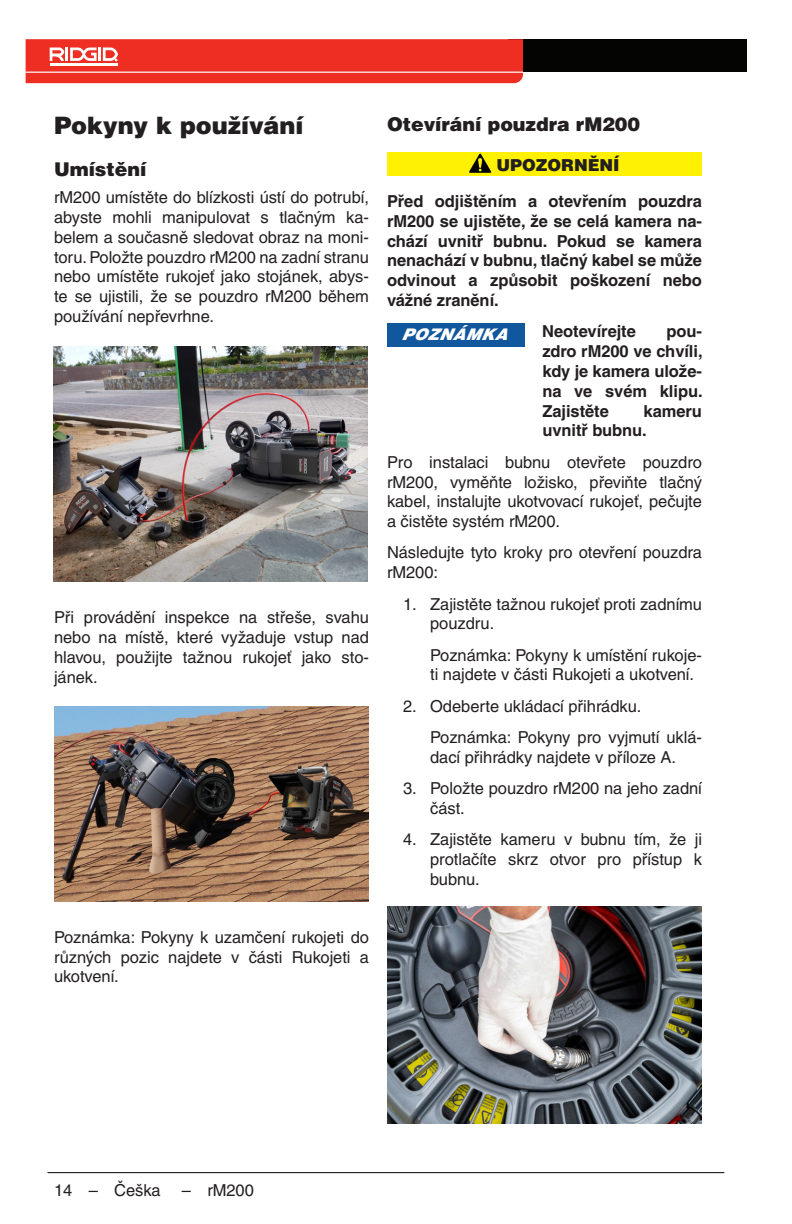
<style>
.page{position:relative;width:792px;height:1224px;background:#fff}
.page>*{position:absolute;margin:0;border:0;box-sizing:border-box;transform-origin:0 0}
.Head_1___h1_-_half{font:900 24px "Helvetica LT Pro";letter-spacing:-.005em;color:#231f20}
.Head_2____h2_-_half{font:900 19px "Helvetica LT Pro";letter-spacing:-.005em;color:#231f20}
.Basic_Normal___bn{font:16.4px/19.8px "Helvetica LT Pro";letter-spacing:-.005em;color:#231f20;text-align:justify}
.Basic_Bold___bb{font:700 16.4px/19.8px "Helvetica LT Pro";letter-spacing:-.005em;color:#231f20;text-align:justify}
.Numbered_List____n2{font:16.4px/19.8px "Helvetica LT Pro";letter-spacing:-.005em;color:#231f20}
.Safety_Bar_Symbol{font:900 16.4px "Helvetica LT Pro";letter-spacing:-.005em;color:#231f20}
.Notice{font:italic 900 16px "Helvetica LT Pro";letter-spacing:.02em;color:#fff}
</style>
<div class="page">
<hr style="left:48px;top:1172px;width:676px;height:1px;background:#000">
<div style="left:508px;top:39px;width:238px;height:33px;background:#040503"></div>
<svg style="left:26px;top:39px;width:497px;height:44px;background:#ef3b30"></svg>
<img style="left:53px;top:346px;width:314px;height:236px">
<img style="left:55px;top:707px;width:313px;height:195px">
<div style="left:387px;top:152px;width:315px;height:24px;background:#fff101"></div>
<img style="left:469px;top:153px;width:22px;height:20px">
<div style="left:387px;top:323px;width:137px;height:23px;background:#10579d"></div>
<img style="left:387px;top:906px;width:315px;height:218px">
<p class="Head_1___h1_-_half" style="left:54px;top:110px;width:251px">Pokyny k používání</p>
<p class="Head_2____h2_-_half" style="left:54px;top:157px;width:94px">Umístění</p>
<p class="Basic_Normal___bn" style="left:54px;top:187px;width:317px">rM200 umístěte do blízkosti ústí do potrubí, abyste mohli manipulovat s tlačným ka&shy;belem a současně sledovat obraz na moni&shy;toru. Položte pouzdro rM200 na zadní stranu nebo umístěte rukojeť jako stojánek, abys&shy;te se ujistili, že se pouzdro rM200 během používání nepřevrhne.</p>
<p class="Basic_Normal___bn" style="left:54px;top:607px;width:317px">Při provádění inspekce na střeše, svahu nebo na místě, které vyžaduje vstup nad hlavou, použijte tažnou rukojeť jako sto&shy;jánek.</p>
<p class="Basic_Normal___bn" style="left:54px;top:927px;width:317px">Poznámka: Pokyny k uzamčení rukojeti do různých pozic najdete v části Rukojeti a ukotvení.</p>
<p class="Head_2____h2_-_half" style="left:387px;top:111px;width:255px">Otevírání pouzdra rM200</p>
<p class="Safety_Bar_Symbol" style="left:496px;top:155px;width:125px">UPOZORNĚNÍ</p>
<p class="Basic_Bold___bb" style="left:387px;top:191px;width:317px">Před odjištěním a otevřením pouzdra rM200 se ujistěte, že se celá kamera na&shy;chází uvnitř bubnu. Pokud se kamera nenachází v bubnu, tlačný kabel se může odvinout a způsobit poškození nebo vážné zranění.</p>
<p class="Notice" style="left:402px;top:324px;width:111px">POZNÁMKA</p>
<p class="Basic_Bold___bb" style="left:542px;top:322px;width:95px">Neotevírejte</p>
<p class="Basic_Bold___bb" style="left:542px;top:322px;width:162px;text-indent:124px">pou&shy;zdro rM200 ve chvíli, kdy je kamera ulože&shy;na ve svém klipu.<br>Zajistěte</p>
<p class="Basic_Bold___bb" style="left:542px;top:401px;width:161px;text-indent:101px">kameru uvnitř bubnu.</p>
<p class="Basic_Normal___bn" style="left:387px;top:452px;width:317px">Pro instalaci bubnu otevřete pouzdro rM200, vyměňte ložisko, převiňte tlačný kabel, instalujte ukotvovací rukojeť, pečujte a čistěte systém rM200.</p>
<p class="Basic_Normal___bn" style="left:387px;top:543px;width:317px">Následujte tyto kroky pro otevření pouzdra rM200:</p>
<p class="Basic_Normal___bn" style="left:430px;top:594px;width:273px;text-indent:-27px">1. Zajistěte tažnou rukojeť proti zadnímu pouzdru.</p>
<p class="Numbered_List____n2" style="left:430px;top:645px;width:273px">Poznámka: Pokyny k umístění rukoje&shy;ti najdete v části Rukojeti a ukotvení.</p>
<p class="Basic_Normal___bn" style="left:403px;top:696px;width:240px">2. Odeberte ukládací přihrádku.</p>
<p class="Numbered_List____n2" style="left:430px;top:727px;width:273px">Poznámka: Pokyny pro vyjmutí uklá&shy;dací přihrádky najdete v příloze A.</p>
<p class="Basic_Normal___bn" style="left:430px;top:779px;width:273px;text-indent:-27px">3. Položte pouzdro rM200 na jeho zadní část.</p>
<p class="Basic_Normal___bn" style="left:430px;top:830px;width:273px;text-indent:-27px">4. Zajistěte kameru v bubnu tím, že ji protlačíte skrz otvor pro přístup k bubnu.</p>
<p class="Basic_Normal___bn" style="left:54px;top:1181px;width:108px">14 – Češka</p>
<p class="Basic_Normal___bn" style="left:182px;top:1181px;width:74px">– rM200</p>
</div>
